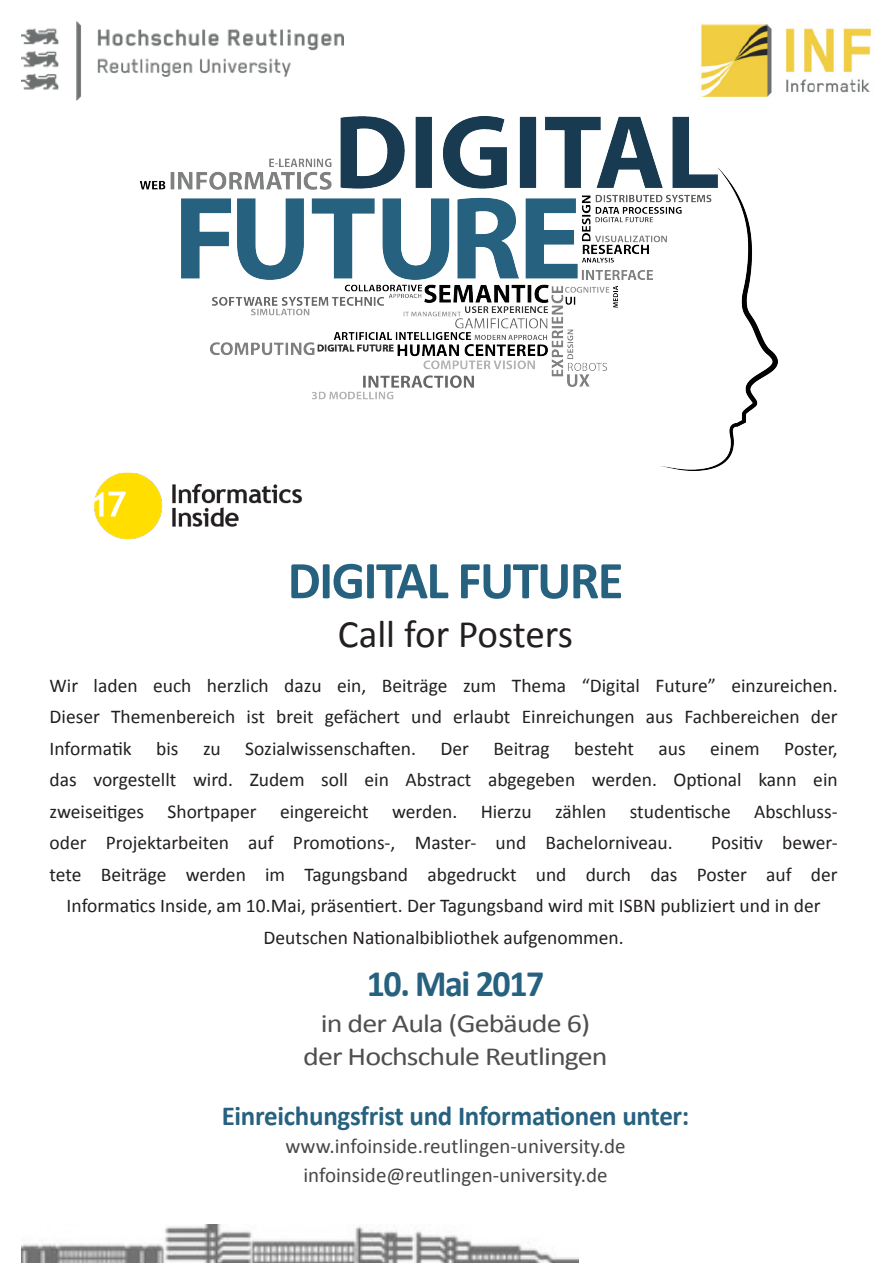
<style>
.page{position:relative;width:893px;height:1263px;background:#fff}
.page>*{position:absolute;margin:0;border:0;box-sizing:border-box;transform-origin:0 0}
.t1{font:700 53.55px "Calibri";letter-spacing:-.03em;color:#276180}
.t2{font:39px "Calibri";color:#231f20}
.t3{font:700 37.5px "Calibri";letter-spacing:-.04em;color:#276180;scale:.96 1}
.t4{font:700 27.6px "Calibri";letter-spacing:-.01em;color:#276180}
.t5{font:26.1px "Calibri";letter-spacing:-.03em;color:#4e4f50;scale:1.15 1}
.t6{font:21px "Calibri";color:#464748}
.t7{font:19.5px/31.5px "Calibri";color:#231f20;text-align:right}
</style>
<div class="page">
<img style="left:21px;top:1225px;width:558px;height:38px">
<img style="left:21px;top:21px;width:322px;height:79px">
<img style="left:701px;top:24px;width:170px;height:73px">
<img style="left:139px;top:117px;width:638px;height:354px">
<img style="left:94px;top:472px;width:208px;height:67px">
<p class="t1" style="left:288px;top:546px;width:337px">DIGITAL FUTURE</p>
<p class="t2" style="left:338px;top:609px;width:237px">Call for Posters</p>
<p class="t7" style="left:50px;top:670px;width:790px">Wir laden euch herzlich dazu ein, Beiträge zum Thema “Digital Future” einzureichen.</p>
<p class="t7" style="left:50px;top:701px;width:790px">Dieser Themenbereich ist breit gefächert und erlaubt Einreichungen aus Fachbereichen der</p>
<p class="t7" style="left:50px;top:733px;width:84px">Informatik</p>
<p class="t7" style="left:156px;top:733px;width:24px">bis</p>
<p class="t7" style="left:203px;top:733px;width:19px">zu</p>
<p class="t7" style="left:245px;top:733px;width:172px">Sozialwissenschaften.</p>
<p class="t7" style="left:440px;top:733px;width:30px">Der</p>
<p class="t7" style="left:493px;top:733px;width:58px">Beitrag</p>
<p class="t7" style="left:574px;top:733px;width:61px">besteht</p>
<p class="t7" style="left:658px;top:733px;width:29px">aus</p>
<p class="t7" style="left:710px;top:733px;width:51px">einem</p>
<p class="t7" style="left:784px;top:733px;width:55px">Poster,</p>
<p class="t7" style="left:50px;top:764px;width:790px">das vorgestellt wird. Zudem soll ein Abstract abgegeben werden. Optional kann ein</p>
<p class="t7" style="left:50px;top:796px;width:790px">zweiseitiges Shortpaper eingereicht werden. Hierzu zählen studentische Abschluss-</p>
<p class="t7" style="left:50px;top:827px;width:625px">oder Projektarbeiten auf Promotions-, Master- und Bachelorniveau.</p>
<p class="t7" style="left:50px;top:827px;width:790px">Positiv bewer-<br>tete Beiträge werden im Tagungsband abgedruckt und durch das Poster auf der</p>
<p class="t7" style="left:67px;top:890px;width:755px;text-align:center">Informatics Inside, am 10.Mai, präsentiert. Der Tagungsband wird mit ISBN publiziert und in der<br>Deutschen Nationalbibliothek aufgenommen.</p>
<p class="t3" style="left:367px;top:960px;width:187px">10. Mai 2017</p>
<p class="t5" style="left:321px;top:1007px;width:236px">in der Aula (Gebäude 6)</p>
<p class="t5" style="left:303px;top:1040px;width:266px">der Hochschule Reutlingen</p>
<p class="t4" style="left:222px;top:1098px;width:469px">Einreichungsfrist und Informationen unter:</p>
<p class="t6" style="left:285px;top:1133px;width:341px">www.infoinside.reutlingen-university.de</p>
<p class="t6" style="left:303px;top:1161px;width:306px">infoinside@reutlingen-university.de</p>
</div>
